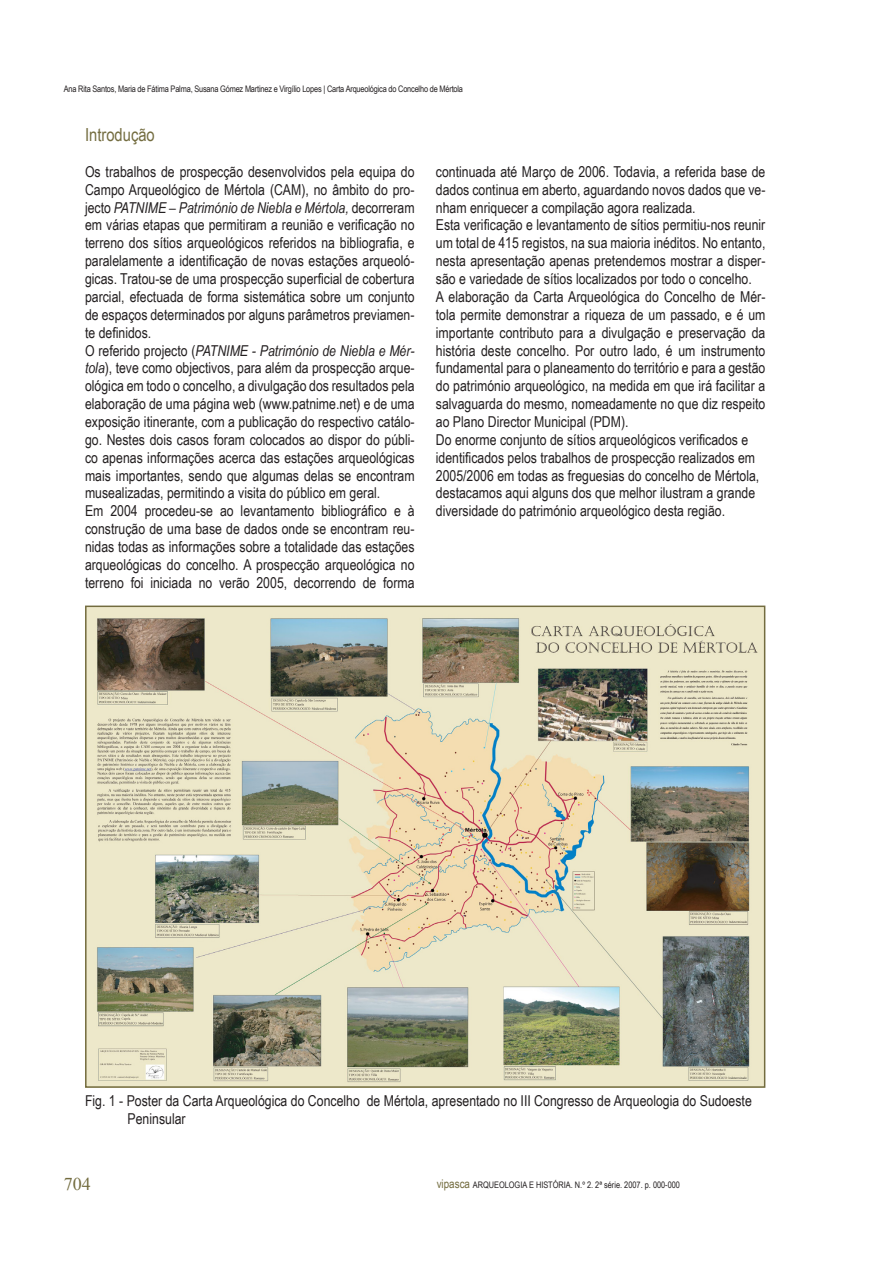
<style>
.page{position:relative;width:893px;height:1263px;background:#fff}
.page>*{position:absolute;margin:0;border:0;box-sizing:border-box;transform-origin:0 0}
.t1{font:18px "Arial Narrow";color:#736c3f}
.t2{font:18px "Times New Roman";color:#736c3f}
.Legenda{font:15px/17.9px "Arial Narrow";color:#231f20;text-align:justify}
.t3{font:9px "Arial Narrow";letter-spacing:-.02em;color:#231f20}
.t4{font:9px "Arial Narrow";color:#231f20}
.s1{font-style:italic}
.s2{font-size:12px;color:#736c3f}
</style>
<div class="page">
<img style="left:88px;top:608px;width:674px;height:477px">
<div style="left:85px;top:605px;width:680px;height:483px;border:2px solid #736c3f"></div>
<p class="t3" style="left:64px;top:82px;width:401px">Ana Rita Santos, Maria de Fátima Palma, Susana Gómez Martinez e Virgílio Lopes | Carta Arqueológica do Concelho de Mértola</p>
<p class="t1" style="left:85px;top:122px;width:71px">Introdução</p>
<p class="Legenda" style="left:85px;top:162px;width:331px">Os trabalhos de prospecção desenvolvidos pela equipa do Campo Arqueológico de Mértola (CAM), no âmbito do pro&shy;jecto <span class="s1">PATNIME – Património de Niebla e Mértola,</span> decorreram em várias etapas que permitiram a reunião e verificação no terreno dos sítios arqueológicos referidos na bibliografia, e paralelamente a identificação de novas estações arqueoló&shy;gicas. Tratou-se de uma prospecção superficial de cobertura parcial, efectuada de forma sistemática sobre um conjunto de espaços determinados por alguns parâmetros previamen&shy;te definidos.</p>
<p class="Legenda" style="left:85px;top:341px;width:331px">O referido projecto (<span class="s1">PATNIME - Património de Niebla e Mér&shy;tola</span>), teve como objectivos, para além da prospecção arque&shy;ológica em todo o concelho, a divulgação dos resultados pela elaboração de uma página web (www.patnime.net) e de uma exposição itinerante, com a publicação do respectivo catálo&shy;go. Nestes dois casos foram colocados ao dispor do públi&shy;co apenas informações acerca das estações arqueológicas mais importantes, sendo que algumas delas se encontram musealizadas, permitindo a visita do público em geral.</p>
<p class="Legenda" style="left:85px;top:501px;width:331px">Em 2004 procedeu-se ao levantamento bibliográfico e à construção de uma base de dados onde se encontram reu&shy;nidas todas as informações sobre a totalidade das estações arqueológicas do concelho. A prospecção arqueológica no terreno foi iniciada no verão 2005, decorrendo de forma</p>
<p class="Legenda" style="left:436px;top:162px;width:331px">continuada até Março de 2006. Todavia, a referida base de dados continua em aberto, aguardando novos dados que ve&shy;nham enriquecer a compilação agora realizada.</p>
<p class="Legenda" style="left:436px;top:216px;width:331px">Esta verificação e levantamento de sítios permitiu-nos reunir um total de 415 registos, na sua maioria inéditos. No entanto, nesta apresentação apenas pretendemos mostrar a disper&shy;são e variedade de sítios localizados por todo o concelho.</p>
<p class="Legenda" style="left:436px;top:287px;width:331px">A elaboração da Carta Arqueológica do Concelho de Mér&shy;tola permite demonstrar a riqueza de um passado, e é um importante contributo para a divulgação e preservação da história deste concelho. Por outro lado, é um instrumento fundamental para o planeamento do território e para a gestão do património arqueológico, na medida em que irá facilitar a salvaguarda do mesmo, nomeadamente no que diz respeito ao Plano Director Municipal (PDM).</p>
<p class="Legenda" style="left:436px;top:430px;width:325px;text-align:left">Do enorme conjunto de sítios arqueológicos verificados e identificados pelos trabalhos de prospecção realizados em 2005/2006 em todas as freguesias do concelho de Mértola, destacamos aqui alguns dos que melhor ilustram a grande diversidade do património arqueológico desta região.</p>
<p class="Legenda" style="left:128px;top:1091px;width:626px;text-indent:-43px">Fig. 1 - Poster da Carta Arqueológica do Concelho de Mértola, apresentado no III Congresso de Arqueologia do Sudoeste<br>Peninsular</p>
<p class="t2" style="left:64px;top:1172px;width:28px">704</p>
<p class="t4" style="left:437px;top:1178px;width:245px"><span class="s2">vipasca</span> ARQUEOLOGIA E HISTÓRIA. N.º 2. 2ª série. 2007. p. 000-000</p>
</div>
